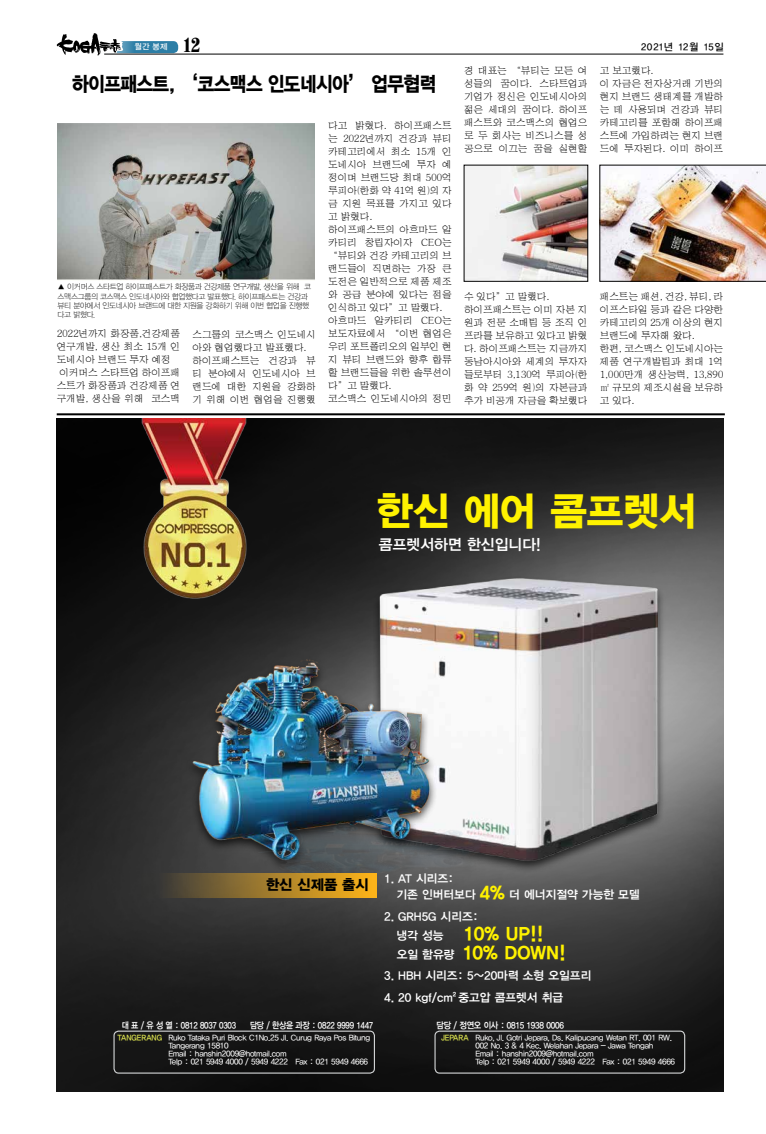
<style>
.page{position:relative;width:766px;height:1134px;background:#fff}
.page>*{position:absolute;margin:0;border:0;box-sizing:border-box;transform-origin:0 0}
.t1{font:39.7px "YDIYGO360";color:#fff200}
.t2{font:20.3px "YDIYGO360";letter-spacing:-.03em;color:#000;scale:.89 1}
.t3{font:700 condensed 20px "Century 725 BT";color:#000}
.t4{font:18px/18.9px "YDIYGO360";color:#fff200}
.t5{font:15px "YDIYGO340";color:#fff}
.t6{font:14.4px "YDIYGO360";color:#000}
.t7{font:11.7px/16.2px "YDIYGO340";color:#fff}
.t8{font:10px "YDIYGO130 KSCPC EUC H";color:#000}
.t9{font:9.8px/13px "HY Sin Mun Myeong Jo";letter-spacing:-.03em;color:#000}
.t10{font:9px "YDIYGO340";letter-spacing:-.03em;color:#fff;scale:.87 1}
.t11{font:9px "YDIYGO340";letter-spacing:-.03em;color:#fff;scale:.9 1}
.t12{font:8px/8.2px "YDIYGO330";letter-spacing:-.03em;color:#fff}
.t13{font:8px/9.2px "YDIYGO310";letter-spacing:-.04em;color:#000;scale:.95 1}
.t14{font:8px "YDIYGO340";color:#dce34f;scale:.95 1}
.s1{font-family:"YDIYGO360";font-size:18px;color:#fff200}
.s2{font-family:"YDIYGO340";font-size:11.7px;color:#fff}
</style>
<div class="page">
<hr style="left:57px;top:413px;width:667px;height:2px;background:#000">
<img style="left:57px;top:418px;width:666px;height:673px">
<div style="left:113px;top:1030px;width:262px;height:44px;border:1px solid #d1d3d4;border-radius:5px"></div>
<img style="left:133px;top:418px;width:123px;height:182px">
<div style="left:434px;top:1030px;width:251px;height:44px;border:1px solid #d1d3d4;border-radius:5px"></div>
<img style="left:366px;top:559px;width:303px;height:305px">
<div style="left:185px;top:658px;width:302px;height:229px;background:#000;opacity:.75"></div>
<img style="left:159px;top:660px;width:343px;height:214px">
<div style="left:141px;top:873px;width:236px;height:25px;background:linear-gradient(to right,#2d313b,#ffb81d)"></div>
<svg style="left:57px;top:41px;width:121px;height:12px"></svg>
<hr style="left:104px;top:54px;width:619px;height:1px;background:#000">
<svg style="left:56px;top:33px;width:67px;height:23px"></svg>
<img style="left:58px;top:124px;width:256px;height:156px">
<img style="left:466px;top:167px;width:119px;height:112px">
<img style="left:599px;top:165px;width:166px;height:116px">
<p class="t12" style="left:135px;top:42px;width:34px">월간 봉제</p>
<h3 class="t3" style="left:182px;top:33px;width:20px">12</h3>
<p class="t8" style="left:640px;top:41px;width:85px">2021년 12월 15일</p>
<h2 class="t2" style="left:72px;top:72px;width:410px">하이프패스트, ‘코스맥스 인도네시아’ 업무협력</h2>
<p class="t13" style="left:58px;top:283px;width:268px">▲ 이커머스 스타트업 하이프패스트가 화장품과 건강제품 연구개발, 생산을 위해 코 스맥스그룹의 코스맥스 인도네시아와 협업했다고 발표했다. 하이프패스트는 건강과 뷰티 분야에서 인도네시아 브랜드에 대한 지원을 강화하기 위해 이번 협업을 진행했 다고 밝혔다.</p>
<p class="t9" style="left:57px;top:327px;width:125px">2022년까지 화장품,건강제품 연구개발, 생산 최소 15개 인 도네시아 브랜드 투자 예정 이커머스 스타트업 하이프패 스트가 화장품과 건강제품 연 구개발, 생산을 위해 코스맥</p>
<p class="t9" style="left:192px;top:328px;width:125px">스그룹의 코스맥스 인도네시 아와 협업했다고 발표했다. 하이프패스트는 건강과 뷰 티 분야에서 인도네시아 브 랜드에 대한 지원을 강화하 기 위해 이번 협업을 진행했</p>
<p class="t9" style="left:328px;top:119px;width:125px">다고 밝혔다. 하이프패스트 는 2022년까지 건강과 뷰티 카테고리에서 최소 15개 인 도네시아 브랜드에 투자 예 정이며 브랜드당 최대 500억 루피아(한화 약 41억 원)의 자 금 지원 목표를 가지고 있다 고 밝혔다.<br>하이프패스트의 아흐마드 알 카티리 창립자이자 CEO는 “뷰티와 건강 카테고리의 브 랜드들이 직면하는 가장 큰 도전은 일반적으로 제품 제조 와 공급 분야에 있다는 점을 인식하고 있다”고 말했다. 아흐마드 알카티리 CEO는 보도자료에서 “이번 협업은 우리 포트폴리오의 일부인 현 지 뷰티 브랜드와 향후 합류 할 브랜드들을 위한 솔루션이 다”고 말했다.<br>코스맥스 인도네시아의 정민</p>
<p class="t9" style="left:464px;top:64px;width:125px;text-align:justify">경 대표는 “뷰티는 모든 여 성들의 꿈이다. 스타트업과 기업가 정신은 인도네시아의 젊은 세대의 꿈이다. 하이프 패스트와 코스맥스의 협업으 로 두 회사는 비즈니스를 성 공으로 이끄는 꿈을 실현할</p>
<p class="t9" style="left:464px;top:290px;width:125px">수 있다”고 말했다. 하이프패스트는 이미 자본 지 원과 전문 소매팀 등 조직 인 프라를 보유하고 있다고 밝혔 다. 하이프패스트는 지금까지 동남아시아와 세계의 투자자 들로부터 3,130억 루피아(한 화 약 259억 원)의 자본금과 추가 비공개 자금을 확보했다</p>
<p class="t9" style="left:599px;top:64px;width:125px">고 보고했다.<br>이 자금은 전자상거래 기반의 현지 브랜드 생태계를 개발하 는 데 사용되며 건강과 뷰티 카테고리를 포함해 하이프패 스트에 가입하려는 현지 브랜 드에 투자된다. 이미 하이프</p>
<p class="t9" style="left:599px;top:290px;width:125px">패스트는 패션, 건강, 뷰티, 라 이프스타일 등과 같은 다양한 카테고리의 25개 이상의 현지 브랜드에 투자해 왔다.<br>한편, 코스맥스 인도네시아는 제품 연구개발팀과 최대 1억<br>1,000만개 생산능력, 13,890㎡ 규모의 제조시설을 보유하 고 있다.</p>
<h1 class="t1" style="left:376px;top:488px;width:321px">한신 에어 콤프렛서</h1>
<h3 class="t5" style="left:379px;top:536px;width:163px">콤프렛서하면 한신입니다!</h3>
<h3 class="t6" style="left:266px;top:876px;width:104px">한신 신제품 출시</h3>
<p class="t7" style="left:396px;top:870px;width:245px;text-indent:-12px">1. AT 시리즈:<br>기존 인버터보다 <span class="s1">4%</span> 더 에너지절약 가능한 모델</p>
<p class="t7" style="left:384px;top:908px;width:95px">2. GRH5G 시리즈:</p>
<h3 class="t4" style="left:396px;top:924px;width:171px"><span class="s2">냉각 성능</span> 10% UP!! <span class="s2">오일 함유량</span> 10% DOWN!</h3>
<p class="t7" style="left:384px;top:967px;width:209px">3. HBH 시리즈: 5~20마력 소형 오일프리</p>
<p class="t7" style="left:384px;top:989px;width:181px">4. 20 kgf/cm<sup>2</sup> 중고압 콤프렛서 취급</p>
<p class="t10" style="left:122px;top:1020px;width:133px">대 표 / 유 성 열 : 0812 8037 0303</p>
<p class="t10" style="left:250px;top:1020px;width:143px">담당 / 한상윤 과장 : 0822 9999 1447</p>
<p class="t11" style="left:436px;top:1020px;width:143px">담당 / 정연오 이사 : 0815 1938 0006</p>
<p class="t12" style="left:168px;top:1033px;width:203px">Ruko Tataka Puri Block C1No.25 Jl. Curug Raya Pos Bitung Tangerang 15810<br>Email : hanshin2009@hotmail.com<br>Telp : 021 5949 4000 / 5949 4222 Fax : 021 5949 4666</p>
<p class="t12" style="left:475px;top:1033px;width:201px">Ruko, Jl. Gotri Jepara, Ds. Kalipucang Wetan RT. 001 RW.<br>002 No. 3 &amp; 4 Kec. Welahan Jepara - Jawa Tengah<br>Email : hanshin2009@hotmail.com<br>Telp : 021 5949 4000 / 5949 4222 Fax : 021 5949 4666</p>
<p class="t14" style="left:117px;top:1032px;width:48px">TANGERANG</p>
<p class="t14" style="left:441px;top:1033px;width:30px">JEPARA</p>
</div>
